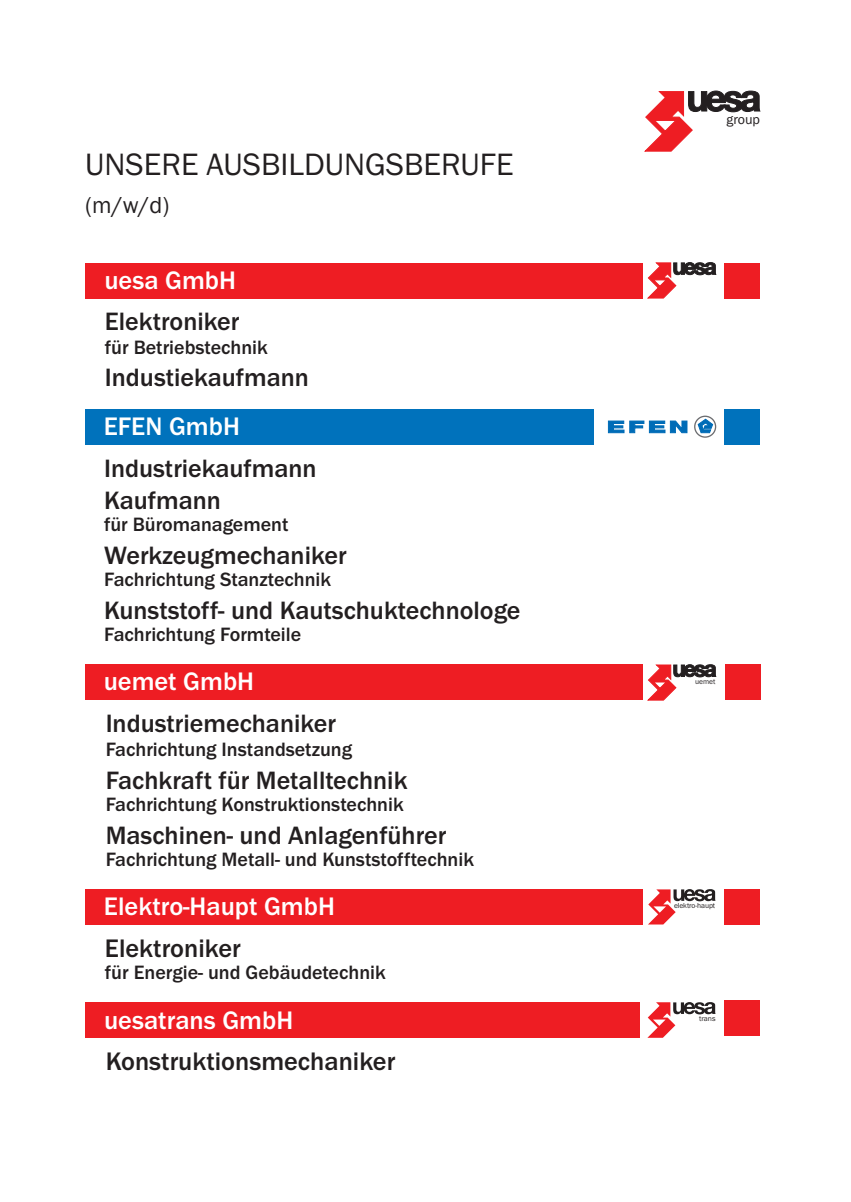
<style>
.page{position:relative;width:851px;height:1202px;background:#fff}
.page>*{position:absolute;margin:0;border:0;box-sizing:border-box;transform-origin:0 0}
.t1{font:32px "Franklin Gothic URW Boo";color:#231f20}
.t2{font:500 26.2px "Franklin Gothic URW";color:#fff}
.t3{font:500 26.2px "Franklin Gothic URW";color:#231f20}
.t4{font:500 26px/32.4px "Franklin Gothic URW";color:#231f20}
.t5{font:24px "Franklin Gothic URW Boo";color:#231f20}
.t6{font:500 20px "Franklin Gothic URW";color:#231f20}
.t7{font:14px "Franklin Gothic URW Boo";color:#231f20}
.t8{font:7.6px "Franklin Gothic URW Boo";letter-spacing:-.01em;color:#231f20}
</style>
<div class="page">
<svg style="left:644px;top:91px;width:115px;height:60px"></svg>
<div style="left:85px;top:263px;width:557px;height:35px;background:#ee1d23"></div>
<div style="left:85px;top:665px;width:557px;height:35px;background:#ee1d23"></div>
<div style="left:85px;top:889px;width:557px;height:35px;background:#ee1d23"></div>
<div style="left:85px;top:409px;width:508px;height:36px;background:#0072bc"></div>
<div style="left:85px;top:1002px;width:555px;height:36px;background:#ee1d23"></div>
<div style="left:724px;top:263px;width:36px;height:35px;background:#ee1d23"></div>
<div style="left:724px;top:665px;width:36px;height:35px;background:#ee1d23"></div>
<div style="left:724px;top:889px;width:36px;height:36px;background:#ee1d23"></div>
<div style="left:724px;top:409px;width:36px;height:36px;background:#0072bc"></div>
<div style="left:724px;top:1000px;width:36px;height:35px;background:#ee1d23"></div>
<svg style="left:647px;top:263px;width:68px;height:35px"></svg>
<svg style="left:697px;top:419px;width:15px;height:14px"></svg>
<div style="left:694px;top:416px;width:22px;height:22px;border:1px solid #6c6d70;border-radius:50%"></div>
<svg style="left:608px;top:421px;width:79px;height:12px"></svg>
<svg style="left:647px;top:665px;width:68px;height:35px"></svg>
<svg style="left:648px;top:889px;width:67px;height:35px"></svg>
<svg style="left:647px;top:1002px;width:68px;height:36px"></svg>
<h1 class="t1" style="left:85px;top:145px;width:430px">UNSERE AUSBILDUNGSBERUFE</h1>
<p class="t5" style="left:85px;top:190px;width:86px">(m/w/d)</p>
<h2 class="t2" style="left:104px;top:264px;width:133px">uesa GmbH</h2>
<h3 class="t4" style="left:105px;top:306px;width:136px">Elektroniker</h3>
<p class="t6" style="left:105px;top:335px;width:164px">für Betriebstechnik</p>
<h3 class="t4" style="left:105px;top:362px;width:205px">Industiekaufmann</h3>
<h2 class="t2" style="left:104px;top:410px;width:138px">EFEN GmbH</h2>
<h3 class="t4" style="left:104px;top:452px;width:214px">Industriekaufmann<br>Kaufmann</h3>
<p class="t6" style="left:104px;top:512px;width:186px">für Büromanagement</p>
<h3 class="t4" style="left:104px;top:539px;width:244px">Werkzeugmechaniker</h3>
<p class="t6" style="left:104px;top:567px;width:228px">Fachrichtung Stanztechnik</p>
<h3 class="t4" style="left:104px;top:594px;width:418px">Kunststoff- und Kautschuktechnologe</h3>
<p class="t6" style="left:104px;top:622px;width:199px">Fachrichtung Formteile</p>
<h2 class="t2" style="left:104px;top:665px;width:152px">uemet GmbH</h2>
<h3 class="t4" style="left:106px;top:708px;width:232px">Industriemechaniker</h3>
<p class="t6" style="left:106px;top:737px;width:248px">Fachrichtung Instandsetzung</p>
<h3 class="t4" style="left:106px;top:764px;width:303px">Fachkraft für Metalltechnik</h3>
<p class="t6" style="left:106px;top:792px;width:299px">Fachrichtung Konstruktionstechnik</p>
<h3 class="t4" style="left:106px;top:819px;width:342px">Maschinen- und Anlagenführer</h3>
<p class="t6" style="left:106px;top:847px;width:370px">Fachrichtung Metall- und Kunststofftechnik</p>
<h2 class="t2" style="left:104px;top:890px;width:232px">Elektro-Haupt GmbH</h2>
<h2 class="t3" style="left:105px;top:932px;width:137px">Elektroniker</h2>
<p class="t6" style="left:105px;top:960px;width:282px">für Energie- und Gebäudetechnik</p>
<h2 class="t2" style="left:104px;top:1004px;width:190px">uesatrans GmbH</h2>
<h2 class="t3" style="left:106px;top:1045px;width:291px">Konstruktionsmechaniker</h2>
<p class="t7" style="left:726px;top:111px;width:35px">group</p>
<p class="t8" style="left:695px;top:676px;width:22px">uemet</p>
<p class="t8" style="left:674px;top:901px;width:43px">elektro-haupt</p>
<p class="t8" style="left:699px;top:1014px;width:18px">trans</p>
</div>
